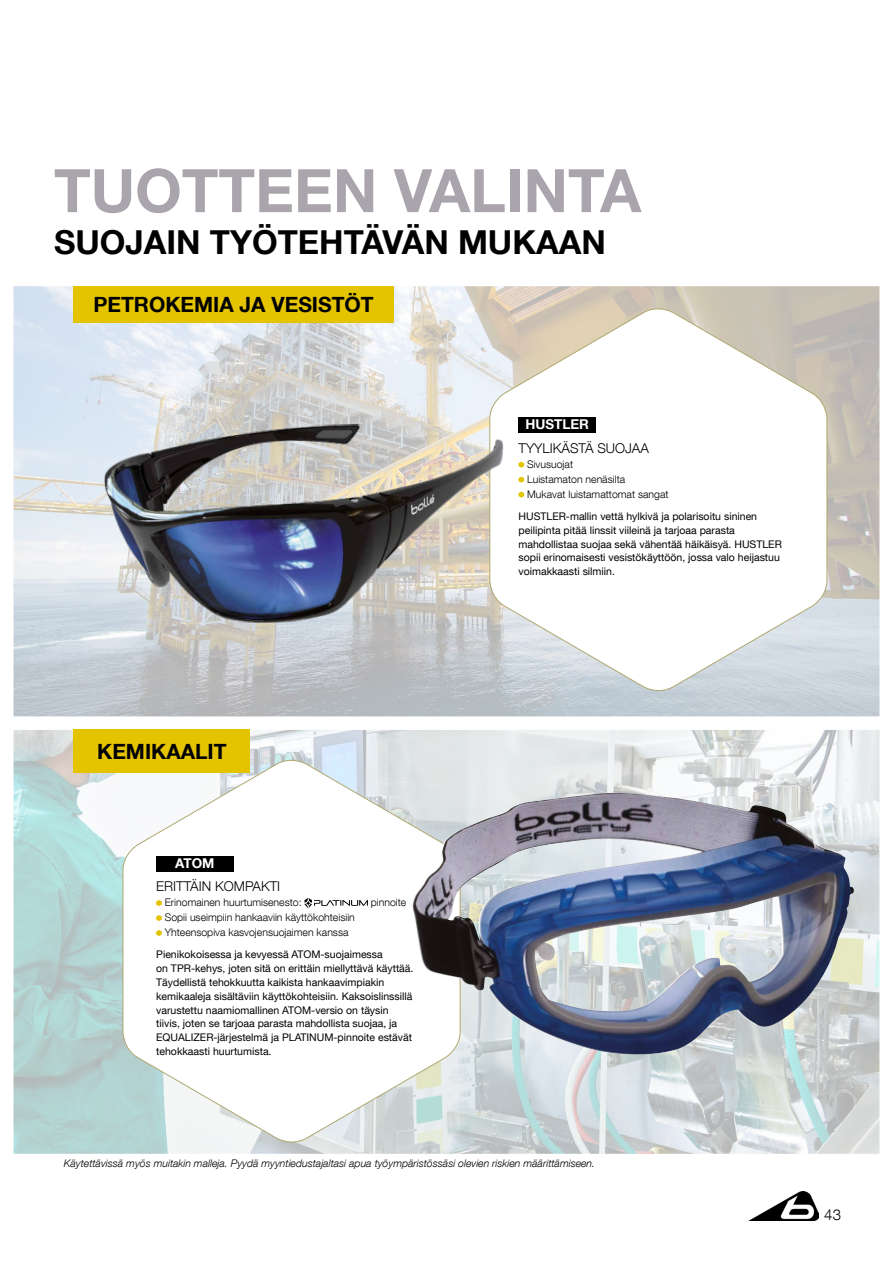
<style>
.page{position:relative;width:893px;height:1263px;background:#fff}
.page>*{position:absolute;margin:0;border:0;box-sizing:border-box;transform-origin:0 0}
.t1{font:700 60px "Helvetica Neue LT Com";color:#aaa4ac}
.t2{font:700 33px "Helvetica Neue LT Com";color:#000}
.t3{font:700 21px "Helvetica Neue LT Com";color:#000}
.t4{font:300 15px "Helvetica Neue LT Com";color:#000}
.t5{font:300 13.5px "Helvetica Neue LT Com";color:#000}
.t6{font:700 13.5px "Helvetica Neue LT Com";color:#fff}
.t7{font:10.5px/13.8px "Helvetica Neue LT Com";color:#000}
.t8{font:300 10.5px/15px "Helvetica Neue LT Com";color:#000}
.t9{font:italic 300 10.5px "Helvetica Neue LT Com";color:#000}
</style>
<div class="page">
<img style="left:15px;top:288px;width:863px;height:864px">
<div style="left:0;top:716px;width:893px;height:451px;border:14px solid #fff"></div>
<div style="left:0;top:273px;width:893px;height:457px;border:14px solid #fff"></div>
<svg style="left:489px;top:304px;width:339px;height:391px"></svg>
<img style="left:103px;top:422px;width:403px;height:204px">
<svg style="left:518px;top:462px;width:6px;height:6px"></svg>
<svg style="left:518px;top:477px;width:6px;height:6px"></svg>
<svg style="left:518px;top:492px;width:6px;height:6px"></svg>
<div style="left:518px;top:417px;width:78px;height:16px;background:#000"></div>
<div style="left:73px;top:730px;width:176px;height:43px;background:#e4c300"></div>
<div style="left:73px;top:286px;width:321px;height:37px;background:#e4c300"></div>
<svg style="left:122px;top:755px;width:339px;height:392px"></svg>
<div style="left:156px;top:856px;width:78px;height:15px;background:#000"></div>
<svg style="left:156px;top:900px;width:6px;height:6px"></svg>
<svg style="left:305px;top:898px;width:63px;height:10px"></svg>
<svg style="left:156px;top:915px;width:6px;height:6px"></svg>
<svg style="left:156px;top:930px;width:6px;height:6px"></svg>
<img style="left:412px;top:793px;width:442px;height:266px">
<img style="left:749px;top:1191px;width:69px;height:30px">
<h1 class="t1" style="left:54px;top:153px;width:589px">TUOTTEEN VALINTA</h1>
<h2 class="t2" style="left:54px;top:221px;width:553px">SUOJAIN TYÖTEHTÄVÄN MUKAAN</h2>
<h3 class="t3" style="left:93px;top:291px;width:282px">PETROKEMIA JA VESISTÖT</h3>
<p class="t6" style="left:525px;top:416px;width:65px">HUSTLER</p>
<p class="t5" style="left:518px;top:440px;width:132px">TYYLIKÄSTÄ SUOJAA</p>
<p class="t8" style="left:527px;top:456px;width:143px">Sivusuojat<br>Luistamaton nenäsilta<br>Mukavat luistamattomat sangat</p>
<p class="t7" style="left:518px;top:509px;width:265px">HUSTLER-mallin vettä hylkivä ja polarisoitu sininen peilipinta pitää linssit viileinä ja tarjoaa parasta mahdollistaa suojaa sekä vähentää häikäisyä. HUSTLER sopii erinomaisesti vesistökäyttöön, jossa valo heijastuu voimakkaasti silmiin.</p>
<h3 class="t3" style="left:97px;top:738px;width:131px">KEMIKAALIT</h3>
<p class="t6" style="left:175px;top:854px;width:41px">ATOM</p>
<p class="t5" style="left:156px;top:878px;width:126px">ERITTÄIN KOMPAKTI</p>
<p class="t8" style="left:165px;top:894px;width:138px">Erinomainen huurtumisenesto:</p>
<p class="t8" style="left:371px;top:895px;width:37px">pinnoite</p>
<p class="t8" style="left:165px;top:909px;width:192px">Sopii useimpiin hankaaviin käyttökohteisiin<br>Yhteensopiva kasvojensuojaimen kanssa</p>
<p class="t7" style="left:156px;top:947px;width:259px">Pienikokoisessa ja kevyessä ATOM-suojaimessa<br>on TPR-kehys, joten sitä on erittäin miellyttävä käyttää.<br>Täydellistä tehokkuutta kaikista hankaavimpiakin kemikaaleja sisältäviin käyttökohteisiin. Kaksoislinssillä varustettu naamiomallinen ATOM-versio on täysin tiivis, joten se tarjoaa parasta mahdollista suojaa, ja EQUALIZER-järjestelmä ja PLATINUM-pinnoite estävät tehokkaasti huurtumista.</p>
<p class="t9" style="left:64px;top:1156px;width:533px">Käytettävissä myös muitakin malleja. Pyydä myyntiedustajaltasi apua työympäristössäsi olevien riskien määrittämiseen.</p>
<h3 class="t4" style="left:824px;top:1205px;width:18px">43</h3>
</div>
